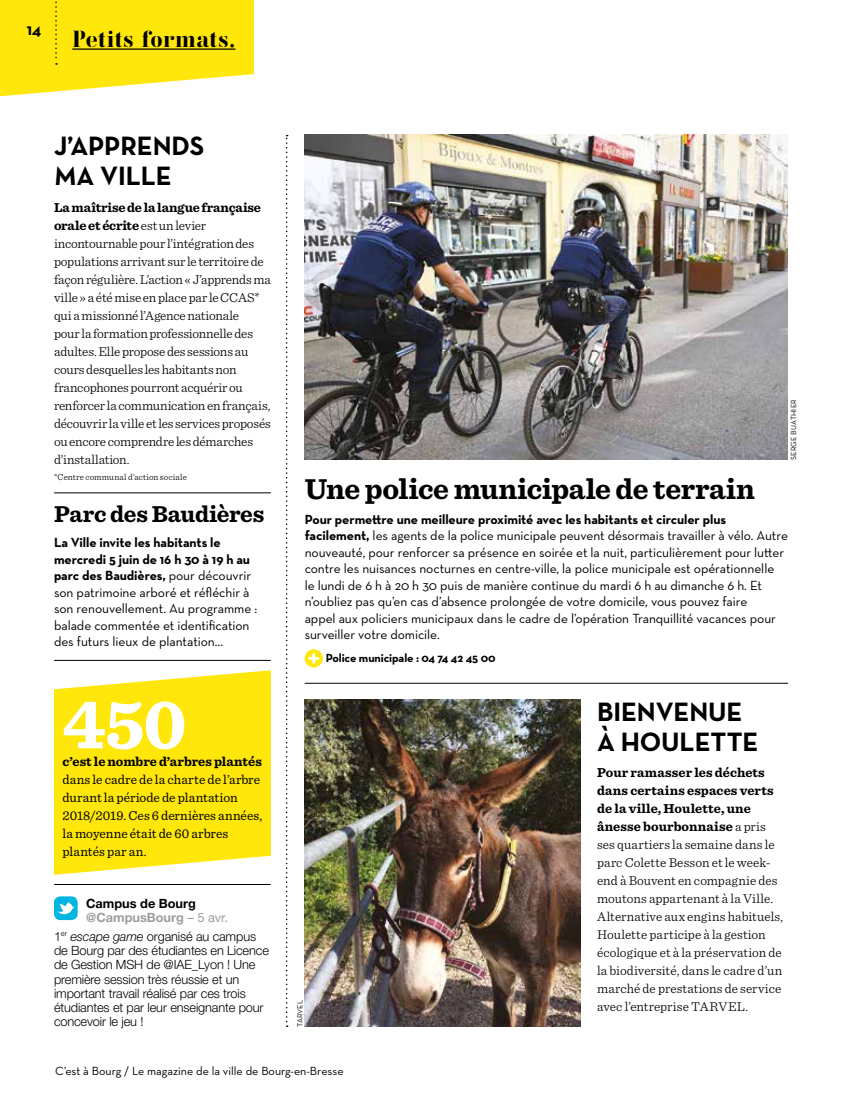
<style>
.page{position:relative;width:842px;height:1098px;background:#fff}
.page>*{position:absolute;margin:0;border:0;box-sizing:border-box;transform-origin:0 0}
.t1{font:700 72px "Sentinel";color:#fff}
.t2{font:700 30px "Sentinel";letter-spacing:-.015em;color:#000}
.t3{font:27px/30px "Neutraface Text Bold Alt";letter-spacing:-.005em;color:#000}
.t4{font:700 24px "Sentinel";letter-spacing:-.01em;color:#000}
.t5{font:24px "Vtg Stencil Germany No 1";letter-spacing:.025em;color:#000}
.t6{font:16.5px "Neutraface Text Bold Alt";color:#000}
.t7{font:300 13.5px/18px "Sentinel";letter-spacing:-.005em;color:#000}
.t8{font:13.5px/16.5px "Neutraface Text";letter-spacing:-.005em;color:#000}
.t9{font:13.5px/18px "Sentinel";color:#000}
.t10{font:700 13.5px "Sentinel";color:#000}
.t11{font:300 12.75px/14.2px "Helvetica Neue LT Std";letter-spacing:-.01em;color:#000}
.t12{font:700 12.75px/14.2px "Helvetica Neue LT Std";color:#000}
.t13{font:12px "Neutraface Text";color:#000}
.t14{font:700 12px "Neutraface Text";letter-spacing:-.01em;color:#000}
.t15{font:300 9px "Sentinel";letter-spacing:.015em;color:#000}
.t16{font:7.5px "Neutraface Text";letter-spacing:.02em;color:#000}
.s1{font-weight:700}
.s2{color:#9d9d9c}
.s3{font-weight:400;color:#9d9d9c}
.s4{font-style:italic}
</style>
<div class="page">
<svg style="left:0;top:0;width:254px;height:96px;background:#fce726"></svg>
<svg style="left:286px;top:135px;width:2px;height:891px"></svg>
<svg style="left:305px;top:649px;width:18px;height:18px"></svg>
<img style="left:305px;top:134px;width:483px;height:325px">
<hr style="left:305px;top:682px;width:482px;height:1px;background:#000">
<hr style="left:54px;top:492px;width:216px;height:1px;background:#000">
<img style="left:305px;top:699px;width:276px;height:327px">
<div style="left:54px;top:896px;width:24px;height:23px;background:#00b5e0;border-radius:6px"></div>
<svg style="left:57px;top:902px;width:17px;height:13px"></svg>
<hr style="left:54px;top:659px;width:216px;height:1px;background:#000">
<hr style="left:54px;top:883px;width:216px;height:1px;background:#000">
<svg style="left:54px;top:670px;width:217px;height:204px;background:#ffe921"></svg>
<p class="t6" style="left:27px;top:18px;width:16px">14</p>
<h3 class="t5" style="left:72px;top:25px;width:165px">Petits formats.</h3>
<h3 class="t3" style="left:54px;top:131px;width:152px">J’APPRENDS<br>MA VILLE</h3>
<p class="t7" style="left:54px;top:197px;width:218px"><span class="s1">La maîtrise de la langue française orale et écrite</span> est un levier incontournable pour l’intégration des populations arrivant sur le territoire de façon régulière. L’action « J’apprends ma ville » a été mise en place par le CCAS* qui a missionné l’Agence nationale<br>pour la formation professionnelle des adultes. Elle propose des sessions au cours desquelles les habitants non francophones pourront acquérir ou renforcer la communication en français, découvrir la ville et les services proposés ou encore comprendre les démarches d’installation.</p>
<p class="t15" style="left:54px;top:470px;width:134px">*Centre communal d’action sociale</p>
<h3 class="t4" style="left:54px;top:495px;width:212px">Parc des Baudières</h3>
<p class="t8" style="left:54px;top:534px;width:205px"><span class="s1">La Ville invite les habitants le mercredi 5 juin de 16 h 30 à 19 h au parc des Baudières,</span> pour découvrir son patrimoine arboré et réfléchir à son renouvellement. Au programme : balade commentée et identification des futurs lieux de plantation…</p>
<h1 class="t1" style="left:63px;top:667px;width:126px">450</h1>
<p class="t10" style="left:63px;top:751px;width:201px">c’est le nombre d’arbres plantés</p>
<p class="t9" style="left:63px;top:769px;width:201px">dans le cadre de la charte de l’arbre durant la période de plantation<br>2018/2019. Ces 6 dernières années, la moyenne était de 60 arbres plantés par an.</p>
<p class="t12" style="left:86px;top:895px;width:143px">Campus de Bourg <span class="s2">@CampusBourg</span> <span class="s3">– 5 avr.</span></p>
<p class="t11" style="left:54px;top:928px;width:216px">1<sup>er</sup> <span class="s4">escape game</span> organisé au campus de Bourg par des étudiantes en Licence de Gestion MSH de @IAE_Lyon ! Une première session très réussie et un important travail réalisé par ces trois étudiantes et par leur enseignante pour concevoir le jeu !</p>
<p class="t16" style="left:789px;top:459px;width:62px;rotate:-90deg">SERGE BUATHIER</p>
<h2 class="t2" style="left:305px;top:464px;width:452px">Une police municipale de terrain</h2>
<p class="t8" style="left:305px;top:510px;width:485px"><span class="s1">Pour permettre une meilleure proximité avec les habitants et circuler plus facilement,</span> les agents de la police municipale peuvent désormais travailler à vélo. Autre nouveauté, pour renforcer sa présence en soirée et la nuit, particulièrement pour lutter contre les nuisances nocturnes en centre-ville, la police municipale est opérationnelle<br>le lundi de 6 h à 20 h 30 puis de manière continue du mardi 6 h au dimanche 6 h. Et n’oubliez pas qu’en cas d’absence prolongée de votre domicile, vous pouvez faire<br>appel aux policiers municipaux dans le cadre de l’opération Tranquillité vacances pour surveiller votre domicile.</p>
<p class="t14" style="left:326px;top:650px;width:171px">Police municipale : 04 74 42 45 00</p>
<h3 class="t3" style="left:597px;top:696px;width:163px">BIENVENUE<br>À HOULETTE</h3>
<p class="t7" style="left:597px;top:762px;width:188px"><span class="s1">Pour ramasser les déchets dans certains espaces verts de la ville, Houlette, une ânesse bourbonnaise</span> a pris ses quartiers la semaine dans le parc Colette Besson et le week&shy;end à Bouvent en compagnie des moutons appartenant à la Ville.<br>Alternative aux engins habituels,<br>Houlette participe à la gestion écologique et à la préservation de la biodiversité, dans le cadre d’un marché de prestations de service avec l’entreprise TARVEL.</p>
<p class="t16" style="left:295px;top:1026px;width:28px;rotate:-90deg">TARVEL</p>
<p class="t13" style="left:55px;top:1063px;width:290px">C’est à Bourg / Le magazine de la ville de Bourg-en-Bresse</p>
</div>
